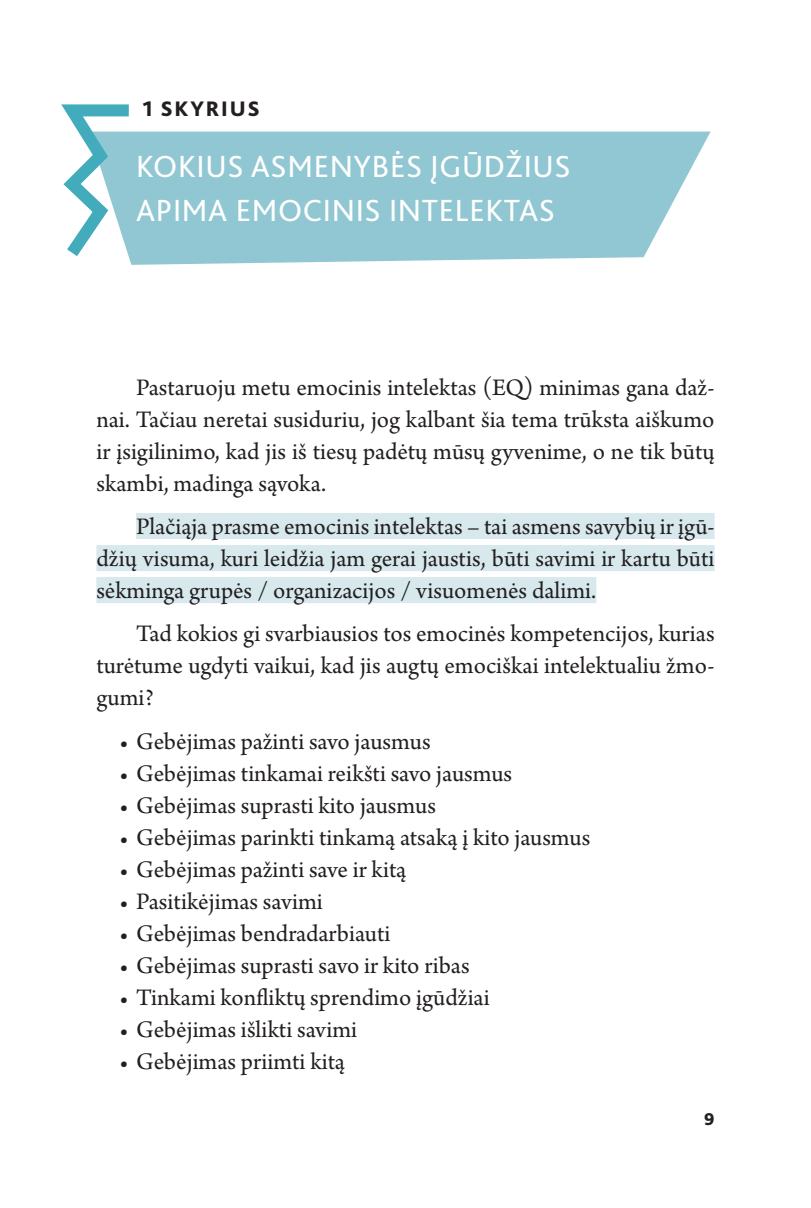
<style>
.page{position:relative;width:811px;height:1208px;background:#fff}
.page>*{position:absolute;margin:0;border:0;box-sizing:border-box;transform-origin:0 0}
.didelis_pavadinimai{font:32px/44px "Bliss 2";letter-spacing:.02em;color:#fff}
.taskeliai{font:25px "Arno Pro";color:#231f20}
.tekstas{font:25px/32px "Arno Pro";color:#231f20;text-align:justify}
.pabraukta{font:25px/32px "Arno Pro";color:#231f20;text-align:justify}
.SKYRIUS{font:800 22px "Bliss 2";letter-spacing:.08em;color:#231f20}
.t1{font:800 18px "Bliss 2";color:#231f20}
</style>
<div class="page">
<svg style="left:141px;top:132px;width:569px;height:133px;background:#9acbd5"></svg>
<svg style="left:61px;top:104px;width:80px;height:161px"></svg>
<div style="left:136px;top:513px;width:578px;height:26px;background:#d7e9ed"></div>
<div style="left:96px;top:545px;width:618px;height:26px;background:#d7e9ed"></div>
<div style="left:96px;top:577px;width:500px;height:26px;background:#d7e9ed"></div>
<p class="SKYRIUS" style="left:142px;top:95px;width:119px">1 SKYRIUS</p>
<p class="didelis_pavadinimai" style="left:136px;top:144px;width:436px">KOKIUS ASMENYBĖS ĮGŪDŽIUS<br>APIMA EMOCINIS INTELEKTAS</p>
<p class="tekstas" style="left:96px;top:372px;width:619px;text-indent:40px">Pastaruoju metu emocinis intelektas (EQ) minimas gana daž&shy;nai. Tačiau neretai susiduriu, jog kalbant šia tema trūksta aiškumo ir įsigilinimo, kad jis iš tiesų padėtų mūsų gyvenime, o ne tik būtų skambi, madinga sąvoka.</p>
<p class="pabraukta" style="left:96px;top:512px;width:619px;text-indent:40px">Plačiąja prasme emocinis intelektas – tai asmens savybių ir įgū&shy;džių visuma, kuri leidžia jam gerai jaustis, būti savimi ir kartu būti sėkminga grupės / organizacijos / visuomenės dalimi.</p>
<p class="tekstas" style="left:96px;top:619px;width:620px;text-indent:40px">Tad kokios gi svarbiausios tos emocinės kompetencijos, kurias turėtume ugdyti vaikui, kad jis augtų emociškai intelektualiu žmo&shy;gumi?</p>
<p class="taskeliai" style="left:119px;top:727px;width:313px">• Gebėjimas pažinti savo jausmus</p>
<p class="taskeliai" style="left:119px;top:759px;width:395px">• Gebėjimas tinkamai reikšti savo jausmus</p>
<p class="taskeliai" style="left:119px;top:791px;width:318px">• Gebėjimas suprasti kito jausmus</p>
<p class="taskeliai" style="left:119px;top:823px;width:473px">• Gebėjimas parinkti tinkamą atsaką į kito jausmus</p>
<p class="taskeliai" style="left:119px;top:855px;width:289px">• Gebėjimas pažinti save ir kitą</p>
<p class="taskeliai" style="left:119px;top:887px;width:205px">• Pasitikėjimas savimi</p>
<p class="taskeliai" style="left:119px;top:919px;width:273px">• Gebėjimas bendradarbiauti</p>
<p class="taskeliai" style="left:119px;top:951px;width:352px">• Gebėjimas suprasti savo ir kito ribas</p>
<p class="taskeliai" style="left:119px;top:983px;width:372px">• Tinkami konfliktų sprendimo įgūdžiai</p>
<p class="taskeliai" style="left:119px;top:1015px;width:239px">• Gebėjimas išlikti savimi</p>
<p class="taskeliai" style="left:119px;top:1047px;width:227px">• Gebėjimas priimti kitą</p>
<p class="t1" style="left:704px;top:1107px;width:12px">9</p>
</div>
